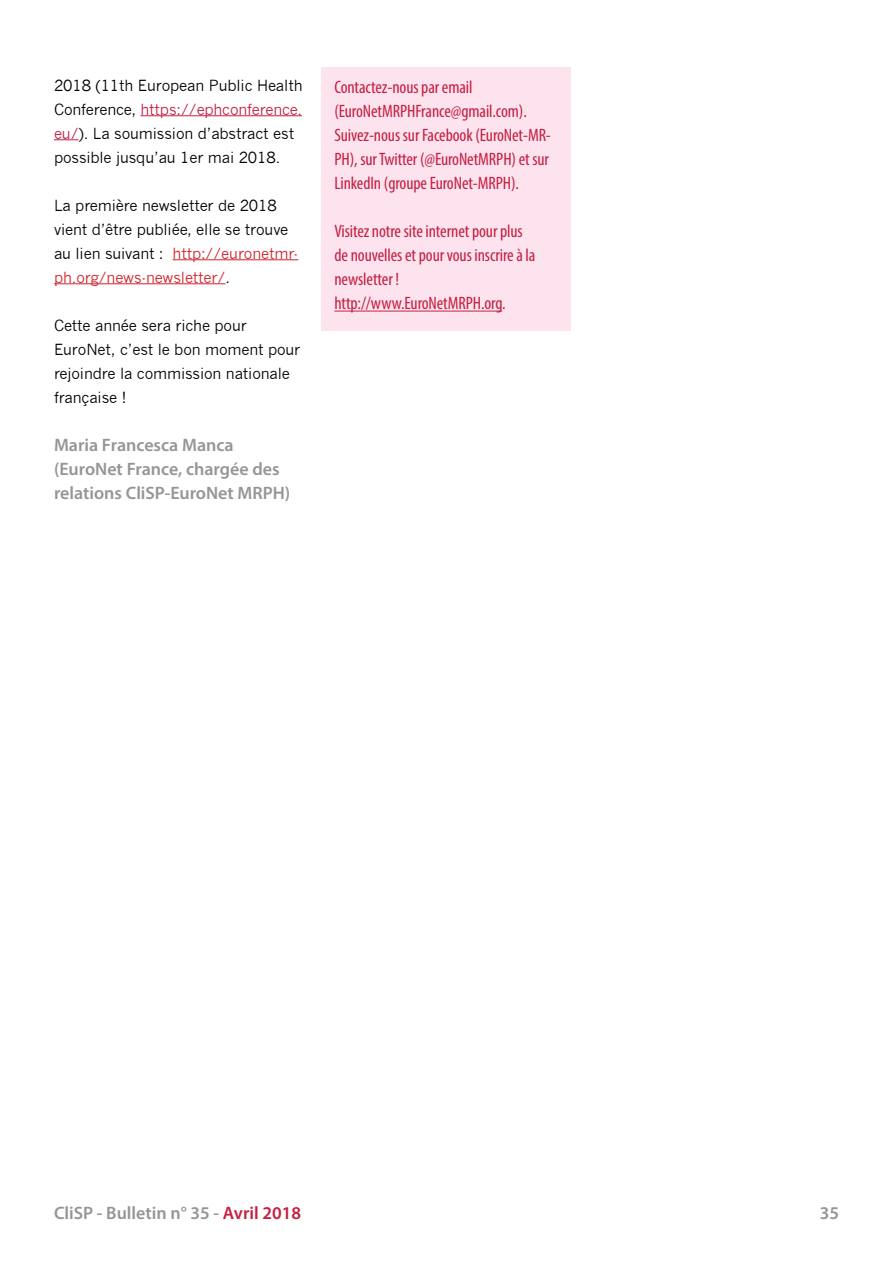
<style>
.page{position:relative;width:893px;height:1263px;background:#fff}
.page>*{position:absolute;margin:0;border:0;box-sizing:border-box;transform-origin:0 0}
.t1{font:condensed 18px/24px "Myriad Pro";letter-spacing:-.005em;color:#c51f41}
.t2{font:600 18px/24px "Myriad Pro";color:#939598}
.t3{font:15px/24px "News Gothic";letter-spacing:-.01em;color:#000}
.s1{color:#c51f41}
.s2{color:#d2232a}
</style>
<div class="page">
<hr style="left:141px;top:115px;width:161px;height:1px;background:#c51f41">
<svg style="left:54px;top:139px;width:25px;height:1px"></svg>
<hr style="left:173px;top:259px;width:125px;height:1px;background:#d2232a">
<hr style="left:54px;top:283px;width:171px;height:1px;background:#d2232a">
<div style="left:322px;top:67px;width:249px;height:264px;background:#fce3ee"></div>
<hr style="left:334px;top:311px;width:168px;height:1px;background:#c51f41">
<p class="t3" style="left:54px;top:73px;width:250px">2018 (11th European Public Health Conference, <span class="s1">https://ephconference. eu/</span>). La soumission d’abstract est possible jusqu’au 1er mai 2018.</p>
<p class="t3" style="left:54px;top:193px;width:246px">La première newsletter de 2018 vient d’être publiée, elle se trouve au lien suivant : <span class="s2">http://euronetmr&shy;ph.org/news-newsletter/</span>.</p>
<p class="t3" style="left:54px;top:313px;width:248px">Cette année sera riche pour<br>EuroNet, c’est le bon moment pour rejoindre la commission nationale française !</p>
<p class="t2" style="left:54px;top:432px;width:238px">Maria Francesca Manca (EuroNet France, chargée des relations CliSP-EuroNet MRPH)</p>
<p class="t1" style="left:334px;top:75px;width:218px">Contactez-nous par email (EuroNetMRPHFrance@gmail.com).<br>Suivez-nous sur Facebook (EuroNet-MR-PH), sur Twitter (@EuroNetMRPH) et sur LinkedIn (groupe EuroNet-MRPH).</p>
<p class="t1" style="left:334px;top:219px;width:202px">Visitez notre site internet pour plus de nouvelles et pour vous inscrire à la newsletter ! http://www.EuroNetMRPH.org.</p>
<p class="t2" style="left:54px;top:1200px;width:248px">CliSP - Bulletin n° 35 - <span class="s1">Avril 2018</span></p>
<p class="t2" style="left:820px;top:1200px;width:21px">35</p>
</div>
